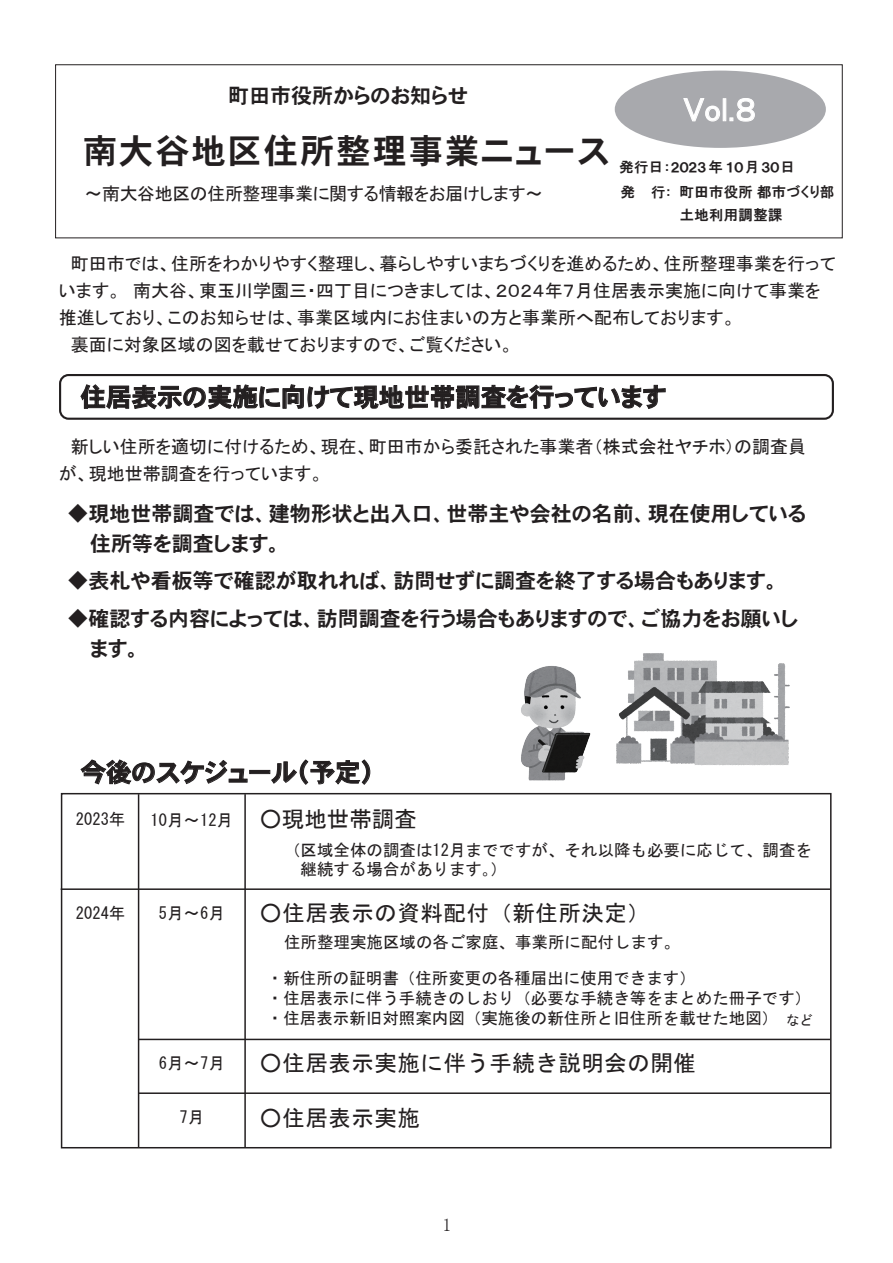
<style>
.page{position:relative;width:893px;height:1263px;background:#fff}
.page>*{position:absolute;margin:0;border:0;box-sizing:border-box;transform-origin:0 0}
.t1{font:34.5px "HGP Heisei Kakugothictai W7";letter-spacing:.05em;color:#231f20}
.t2{font:33px "MS P Gothic";color:#fff}
.t3{font:25.5px "HGP Heisei Kakugothictai W7";color:#231f20}
.t4{font:22.5px "MS Gothic";letter-spacing:.02em;color:#231f20}
.t5{font:21px/30px "HGP Heisei Kakugothictai W7";color:#231f20}
.t6{font:18px/27px "MS P Gothic";color:#231f20}
.t7{font:18px "MS P Gothic";letter-spacing:-.025em;color:#231f20}
.t8{font:18px "MS P Mincho";color:#231f20}
.t9{font:16.5px/19.8px "MS Gothic";color:#231f20}
.t10{font:14.25px/24.8px "HGP Gothic E";letter-spacing:.03em;color:#231f20}
.t11{font:13.5px "MS Gothic";color:#231f20}
.t12{font:12.75px "HGP Soei Kakugothic UB";letter-spacing:-.05em;color:#231f20}
.t13{font:12px "HGP Gothic E";color:#231f20}
.s1{font-family:"HGP Gothic E";font-size:12px}
.s2{font-size:22.5px}
</style>
<div class="page">
<img style="left:521px;top:666px;width:70px;height:115px">
<img style="left:616px;top:653px;width:174px;height:113px">
<div style="left:59px;top:374px;width:775px;height:46px;border:2px solid #231f20;border-radius:9px"></div>
<svg style="left:81px;top:384px;width:584px;height:25px"></svg>
<svg style="left:81px;top:760px;width:166px;height:24px"></svg>
<div style="left:250px;top:770px;width:20px;height:4px;border:1px solid #231f20"></div>
<svg style="left:271px;top:760px;width:99px;height:25px"></svg>
<div style="left:61px;top:793px;width:770px;height:355px;border:2px solid #231f20"></div>
<hr style="left:61px;top:888px;width:769px;height:2px;background:#231f20">
<hr style="left:139px;top:1039px;width:691px;height:1px;background:#231f20">
<hr style="left:139px;top:1092px;width:691px;height:2px;background:#231f20">
<hr style="left:138px;top:794px;width:1px;height:353px;background:#231f20">
<hr style="left:244px;top:794px;width:2px;height:353px;background:#231f20">
<div style="left:615px;top:71px;width:211px;height:77px;background:#a8a9ad;border-radius:50%"></div>
<div style="left:55px;top:64px;width:788px;height:174px;border:1px solid #231f20"></div>
<svg style="left:683px;top:98px;width:37px;height:24px"></svg>
<div style="left:723px;top:98px;width:3px;height:23px;border:1px solid #fff"></div>
<svg style="left:729px;top:98px;width:26px;height:24px"></svg>
<p class="t5" style="left:228px;top:80px;width:241px">町田市役所からのお知らせ</p>
<h1 class="t1" style="left:83px;top:133px;width:528px">南大谷地区住所整理事業ニュース</h1>
<p class="t7" style="left:85px;top:184px;width:460px">～南大谷地区の住所整理事業に関する情報をお届けします～</p>
<h2 class="t2" style="left:683px;top:93px;width:75px">Vol.８</h2>
<p class="t12" style="left:664px;top:161px;width:44px"><span class="s1">：</span>２０２３</p>
<p class="t10" style="left:709px;top:154px;width:16px">年</p>
<p class="t10" style="left:745px;top:154px;width:16px">月</p>
<p class="t10" style="left:781px;top:154px;width:16px">日</p>
<p class="t13" style="left:665px;top:186px;width:7px">：</p>
<p class="t10" style="left:619px;top:154px;width:217px">発行日<br>発 行 町田市役所都市づくり部</p>
<p class="t10" style="left:680px;top:202px;width:104px">土地利用調整課</p>
<p class="t12" style="left:725px;top:161px;width:20px">１０</p>
<p class="t12" style="left:761px;top:161px;width:20px">３０</p>
<p class="t6" style="left:59px;top:250px;width:778px">　町田市では、住所をわかりやすく整理し、暮らしやすいまちづくりを進めるため、住所整理事業を行っています。　南大谷、東玉川学園三・四丁目につきましては、２０２４年７月住居表示実施に向けて事業を推進しており、このお知らせは、事業区域内にお住まいの方と事業所へ配布しております。<br>　裏面に対象区域の図を載せておりますので、ご覧ください。</p>
<h3 class="t3" style="left:81px;top:384px;width:587px">住居表示の実施に向けて現地世帯調査を行っています</h3>
<p class="t6" style="left:59px;top:433px;width:749px">　新しい住所を適切に付けるため、現在、町田市から委託された事業者（株式会社ヤチホ）の調査員が、現地世帯調査を行っています。</p>
<p class="t5" style="left:90px;top:498px;width:718px;text-indent:-22px">◆現地世帯調査では、建物形状と出入口、世帯主や会社の名前、現在使用している住所等を調査します。</p>
<p class="t5" style="left:68px;top:566px;width:714px">◆表札や看板等で確認が取れれば、訪問せずに調査を終了する場合もあります。</p>
<p class="t5" style="left:90px;top:603px;width:710px;text-indent:-22px">◆確認する内容によっては、訪問調査を行う場合もありますので、ご協力をお願いします。</p>
<h3 class="t3" style="left:81px;top:759px;width:294px">今後のスケジュール（予定）</h3>
<p class="t9" style="left:76px;top:809px;width:51px">2023年</p>
<p class="t9" style="left:76px;top:903px;width:51px">2024年</p>
<p class="t9" style="left:151px;top:810px;width:268px">10月～12月 <span class="s2">○現地世帯調査</span></p>
<p class="t9" style="left:284px;top:840px;width:530px">（区域全体の調査は12月までですが、それ以降も必要に応じて、調査を　継続する場合があります｡）</p>
<p class="t9" style="left:159px;top:903px;width:67px">5月～6月</p>
<p class="t4" style="left:259px;top:902px;width:392px">○住居表示の資料配付（新住所決定）</p>
<p class="t9" style="left:284px;top:932px;width:398px">住所整理実施区域の各ご家庭、事業所に配付します。</p>
<p class="t9" style="left:267px;top:968px;width:546px">・新住所の証明書（住所変更の各種届出に使用できます）<br>・住居表示に伴う手続きのしおり（必要な手続き等をまとめた冊子です）・住居表示新旧対照案内図（実施後の新住所と旧住所を載せた地図）</p>
<p class="t11" style="left:786px;top:1014px;width:28px">など</p>
<p class="t9" style="left:159px;top:1053px;width:67px">6月～7月</p>
<p class="t4" style="left:259px;top:1052px;width:438px">○住居表示実施に伴う手続き説明会の開催</p>
<p class="t9" style="left:179px;top:1107px;width:26px">7月</p>
<p class="t4" style="left:259px;top:1107px;width:162px">○住居表示実施</p>
<p class="t8" style="left:443px;top:1215px;width:10px">1</p>
</div>
